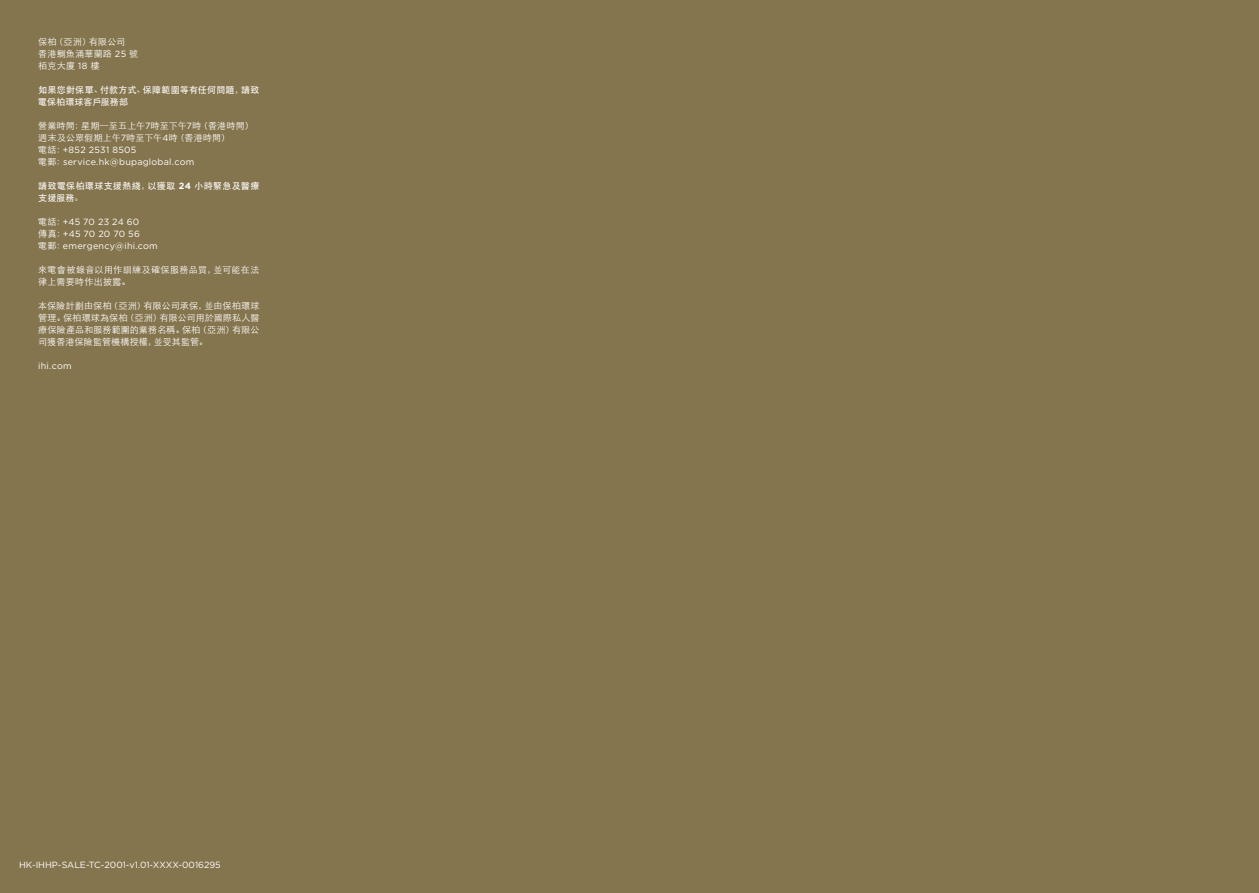
<style>
.page{position:relative;width:1259px;height:893px;background:#85754e}
.page>*{position:absolute;margin:0;border:0;box-sizing:border-box;transform-origin:0 0}
.t1{font:300 9px/12px "ST Heiti SC";letter-spacing:.025em;color:#fff}
.t2{font:9px/12px "Gotham";letter-spacing:.025em;color:#fff}
.t3{font:500 9px/12px "ST Heiti SC";letter-spacing:.03em;color:#fff}
.t4{font:9px "Gotham";color:#fff}
.s1{font-family:"Gotham";font-weight:400}
.s2{font-family:"ST Heiti SC";font-weight:300}
.s3{font-family:"Gotham";font-weight:700}
</style>
<div class="page">
<p class="t1" style="left:38px;top:34px;width:101px">保柏（亞洲）有限公司<br>香港鰂魚涌華蘭路 <span class="s1">25</span> 號栢克大廈 <span class="s1">18</span> 樓</p>
<p class="t3" style="left:38px;top:83px;width:223px">如果您對保單、付款方式、保障範圍等有任何問題，請致電保柏環球客戶服務部</p>
<p class="t1" style="left:38px;top:118px;width:217px">營業時間：星期一至五上午<span class="s1">7</span>時至下午<span class="s1">7</span>時（香港時間）週末及公眾假期上午<span class="s1">7</span>時至下午<span class="s1">4</span>時（香港時間）</p>
<p class="t2" style="left:38px;top:143px;width:158px"><span class="s2">電話：</span>+852 2531 8505<br><span class="s2">電郵：</span>service.hk@bupaglobal.com</p>
<p class="t3" style="left:38px;top:179px;width:223px">請致電保柏環球支援熱綫，以獲取 <span class="s3">24</span> 小時緊急及醫療支援服務。</p>
<p class="t2" style="left:38px;top:215px;width:121px"><span class="s2">電話：</span>+45 70 23 24 60<br><span class="s2">傳真：</span>+45 70 20 70 56<br><span class="s2">電郵：</span>emergency@ihi.com</p>
<p class="t1" style="left:38px;top:262px;width:223px">來電會被錄音以用作訓練及確保服務品質，並可能在法律上需要時作出披露。</p>
<p class="t1" style="left:38px;top:298px;width:223px;text-align:justify">本保險計劃由保柏（亞洲）有限公司承保，並由保柏環球管理。保柏環球為保柏（亞洲）有限公司用於國際私人醫療保險產品和服務範圍的業務名稱。保柏（亞洲）有限公司獲香港保險監管機構授權，並受其監管。</p>
<p class="t2" style="left:38px;top:359px;width:35px">ihi.com</p>
<p class="t4" style="left:19px;top:859px;width:203px">HK-IHHP-SALE-TC-2001-v1.01-XXXX-0016295</p>
</div>
